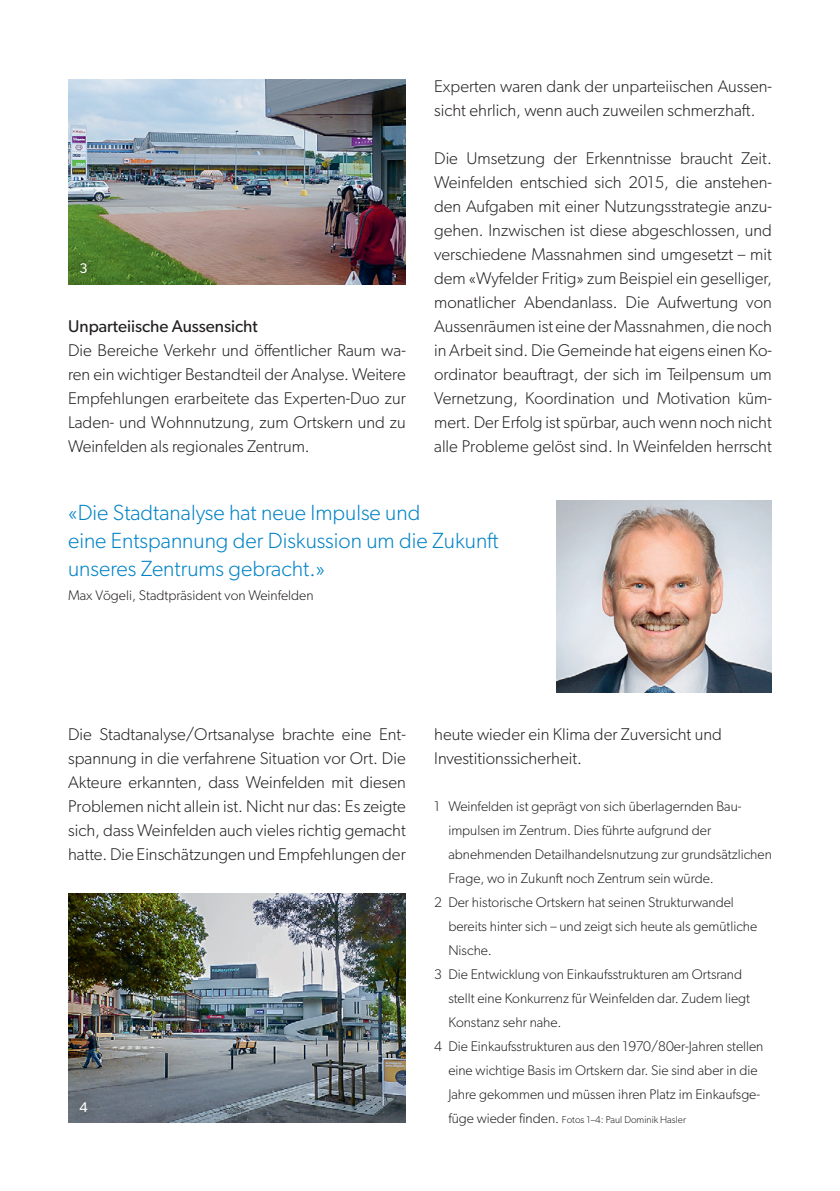
<style>
.page{position:relative;width:840px;height:1191px;background:#fff}
.page>*{position:absolute;margin:0;border:0;box-sizing:border-box;transform-origin:0 0}
.t1{font:300 22px/28px "Gibson";color:#0083c6}
.t2{font:300 17px/24px "Gibson";color:#231f20;text-align:justify}
.t3{font:17px "Gibson";color:#231f20}
.t4{font:300 14px "Gibson";color:#231f20}
.t5{font:14px "Gibson";color:#fff}
.t6{font:300 10px "Gibson";color:#231f20}
.s1{font-size:14px}
</style>
<div class="page">
<img style="left:68px;top:893px;width:337px;height:229px">
<img style="left:556px;top:500px;width:215px;height:192px">
<div style="left:68px;top:1091px;width:31px;height:31px;background:#666e78"></div>
<img style="left:68px;top:79px;width:337px;height:205px">
<svg style="left:69px;top:251px;width:30px;height:34px"></svg>
<p class="t5" style="left:79px;top:259px;width:10px">3</p>
<p class="t3" style="left:68px;top:316px;width:191px">Unparteiische Aussensicht</p>
<p class="t2" style="left:68px;top:338px;width:339px">Die Bereiche Verkehr und öffentlicher Raum wa&shy;ren ein wichtiger Bestandteil der Analyse. Weitere Empfehlungen erarbeitete das Experten-Duo zur Laden- und Wohnnutzung, zum Ortskern und zu Weinfelden als regionales Zentrum.</p>
<p class="t2" style="left:434px;top:74px;width:339px">Experten waren dank der unparteiischen Aussen&shy;sicht ehrlich, wenn auch zuweilen schmerzhaft.</p>
<p class="t2" style="left:434px;top:146px;width:339px">Die Umsetzung der Erkenntnisse braucht Zeit.<br>Weinfelden entschied sich 2015, die anstehen&shy;den Aufgaben mit einer Nutzungsstrategie anzu&shy;gehen. Inzwischen ist diese abgeschlossen, und verschiedene Massnahmen sind umgesetzt – mit dem «Wyfelder Fritig» zum Beispiel ein geselliger, monatlicher Abendanlass. Die Aufwertung von Aussenräumen ist eine der Massnahmen, die noch in Arbeit sind. Die Gemeinde hat eigens einen Ko&shy;ordinator beauftragt, der sich im Teilpensum um Vernetzung, Koordination und Motivation küm&shy;mert. Der Erfolg ist spürbar, auch wenn noch nicht alle Probleme gelöst sind. In Weinfelden herrscht</p>
<p class="t1" style="left:68px;top:498px;width:432px">«Die Stadtanalyse hat neue Impulse und<br>eine Entspannung der Diskussion um die Zukunft unseres Zentrums gebracht.»</p>
<p class="t4" style="left:68px;top:587px;width:247px">Max Vögeli, Stadtpräsident von Weinfelden</p>
<p class="t2" style="left:68px;top:722px;width:339px">Die Stadtanalyse/Ortsanalyse brachte eine Ent&shy;spannung in die verfahrene Situation vor Ort. Die Akteure erkannten, dass Weinfelden mit diesen Problemen nicht allein ist. Nicht nur das: Es zeigte sich, dass Weinfelden auch vieles richtig gemacht hatte. Die Einschätzungen und Empfehlungen der</p>
<p class="t5" style="left:79px;top:1098px;width:10px">4</p>
<p class="t2" style="left:434px;top:722px;width:289px">heute wieder ein Klima der Zuversicht und<br>Investitionssicherheit.</p>
<p class="t4" style="left:434px;top:797px;width:308px">1 Weinfelden ist geprägt von sich überlagernden Bau-</p>
<p class="t4" style="left:448px;top:821px;width:264px">impulsen im Zentrum. Dies führte aufgrund der</p>
<p class="t4" style="left:448px;top:845px;width:325px">abnehmenden Detailhandelsnutzung zur grundsätzlichen</p>
<p class="t4" style="left:448px;top:869px;width:267px">Frage, wo in Zukunft noch Zentrum sein würde.</p>
<p class="t4" style="left:434px;top:893px;width:301px">2 Der historische Ortskern hat seinen Strukturwandel</p>
<p class="t4" style="left:448px;top:917px;width:310px">bereits hinter sich – und zeigt sich heute als gemütliche</p>
<p class="t4" style="left:448px;top:941px;width:45px">Nische.</p>
<p class="t4" style="left:434px;top:965px;width:309px">3 Die Entwicklung von Einkaufsstrukturen am Ortsrand</p>
<p class="t4" style="left:448px;top:989px;width:303px">stellt eine Konkurrenz für Weinfelden dar. Zudem liegt</p>
<p class="t4" style="left:448px;top:1013px;width:115px">Konstanz sehr nahe.</p>
<p class="t4" style="left:434px;top:1037px;width:330px">4 Die Einkaufsstrukturen aus den 1970/80er-Jahren stellen</p>
<p class="t4" style="left:448px;top:1061px;width:310px">eine wichtige Basis im Ortskern dar. Sie sind aber in die</p>
<p class="t4" style="left:448px;top:1085px;width:313px">Jahre gekommen und müssen ihren Platz im Einkaufsge-</p>
<p class="t6" style="left:448px;top:1113px;width:239px"><span class="s1">füge wieder finden.</span> Fotos 1–4: Paul Dominik Hasler</p>
</div>
